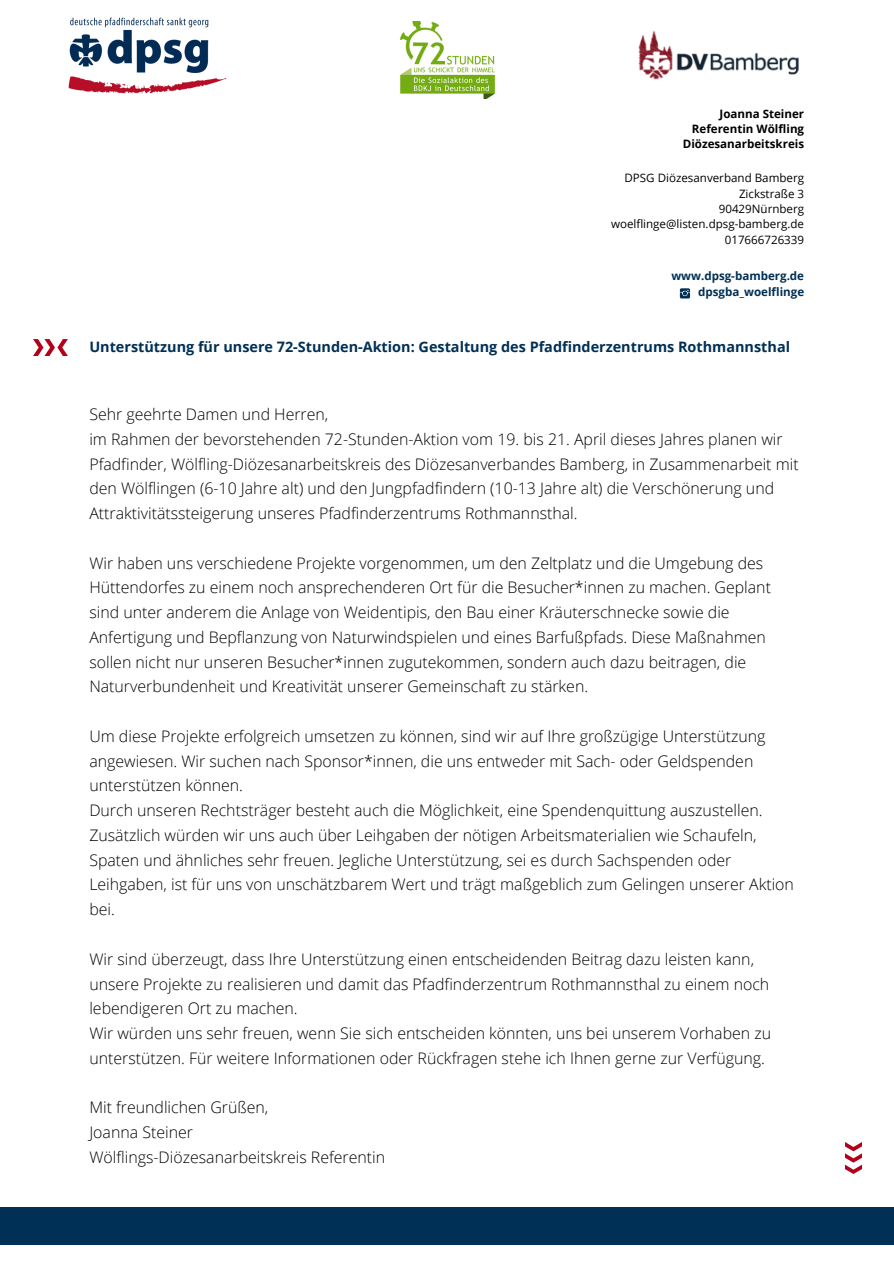
<style>
.page{position:relative;width:894px;height:1264px;background:#fff}
.page>*{position:absolute;margin:0;border:0;box-sizing:border-box;transform-origin:0 0}
.t1{font:300 15.9px/24.8px "Open Sans";color:#000}
.t2{font:700 14.4px "Open Sans";color:#003056}
.t3{font:11.55px "Open Sans";color:#000}
.t4{font:700 11.55px/15.5px "Open Sans";color:#000;text-align:right}
.t5{font:700 11.55px/15.5px "Open Sans";color:#003056;text-align:right}
</style>
<div class="page">
<div style="left:0;top:1207px;width:893px;height:37px;background:#003056"></div>
<img style="left:638px;top:31px;width:161px;height:49px">
<img style="left:68px;top:17px;width:159px;height:77px">
<img style="left:399px;top:21px;width:97px;height:78px">
<img style="left:845px;top:1142px;width:15px;height:31px">
<img style="left:33px;top:339px;width:34px;height:17px">
<svg style="left:679px;top:288px;width:10px;height:10px"></svg>
<p class="t4" style="left:682px;top:105px;width:123px">Joanna Steiner<br>Referentin Wölfling<br>Diözesanarbeitskreis</p>
<h2 class="t3" style="left:624px;top:170px;width:181px">DPSG Diözesanverband Bamberg</h2>
<h2 class="t3" style="left:738px;top:185px;width:67px">Zickstraße 3</h2>
<h2 class="t3" style="left:718px;top:201px;width:87px">90429Nürnberg</h2>
<h2 class="t3" style="left:611px;top:216px;width:194px">woelflinge@listen.dpsg-bamberg.de</h2>
<h1 class="t3" style="left:724px;top:231px;width:81px">017666726339</h1>
<h2 class="t5" style="left:671px;top:268px;width:134px">www.dpsg-bamberg.de dpsgba_woelflinge</h2>
<p class="t2" style="left:89px;top:336px;width:702px">Unterstützung für unsere 72-Stunden-Aktion: Gestaltung des Pfadfinderzentrums Rothmannsthal</p>
<p class="t1" style="left:89px;top:401px;width:710px">Sehr geehrte Damen und Herren,<br>im Rahmen der bevorstehenden 72-Stunden-Aktion vom 19. bis 21. April dieses Jahres planen wir Pfadfinder, Wölfling-Diözesanarbeitskreis des Diözesanverbandes Bamberg, in Zusammenarbeit mit den Wölflingen (6-10 Jahre alt) und den Jungpfadfindern (10-13 Jahre alt) die Verschönerung und Attraktivitätssteigerung unseres Pfadfinderzentrums Rothmannsthal.</p>
<p class="t1" style="left:89px;top:550px;width:683px">Wir haben uns verschiedene Projekte vorgenommen, um den Zeltplatz und die Umgebung des Hüttendorfes zu einem noch ansprechenderen Ort für die Besucher*innen zu machen. Geplant sind unter anderem die Anlage von Weidentipis, den Bau einer Kräuterschnecke sowie die Anfertigung und Bepflanzung von Naturwindspielen und eines Barfußpfads. Diese Maßnahmen sollen nicht nur unseren Besucher*innen zugutekommen, sondern auch dazu beitragen, die Naturverbundenheit und Kreativität unserer Gemeinschaft zu stärken.</p>
<p class="t1" style="left:89px;top:723px;width:706px">Um diese Projekte erfolgreich umsetzen zu können, sind wir auf Ihre großzügige Unterstützung angewiesen. Wir suchen nach Sponsor*innen, die uns entweder mit Sach- oder Geldspenden unterstützen können.<br>Durch unseren Rechtsträger besteht auch die Möglichkeit, eine Spendenquittung auszustellen.<br>Zusätzlich würden wir uns auch über Leihgaben der nötigen Arbeitsmaterialien wie Schaufeln, Spaten und ähnliches sehr freuen. Jegliche Unterstützung, sei es durch Sachspenden oder Leihgaben, ist für uns von unschätzbarem Wert und trägt maßgeblich zum Gelingen unserer Aktion bei.</p>
<p class="t1" style="left:89px;top:946px;width:683px">Wir sind überzeugt, dass Ihre Unterstützung einen entscheidenden Beitrag dazu leisten kann, unsere Projekte zu realisieren und damit das Pfadfinderzentrum Rothmannsthal zu einem noch lebendigeren Ort zu machen.<br>Wir würden uns sehr freuen, wenn Sie sich entscheiden könnten, uns bei unserem Vorhaben zu unterstützen. Für weitere Informationen oder Rückfragen stehe ich Ihnen gerne zur Verfügung.</p>
<h3 class="t1" style="left:89px;top:1094px;width:297px">Mit freundlichen Grüßen,<br>Joanna Steiner<br>Wölflings-Diözesanarbeitskreis Referentin</h3>
</div>
